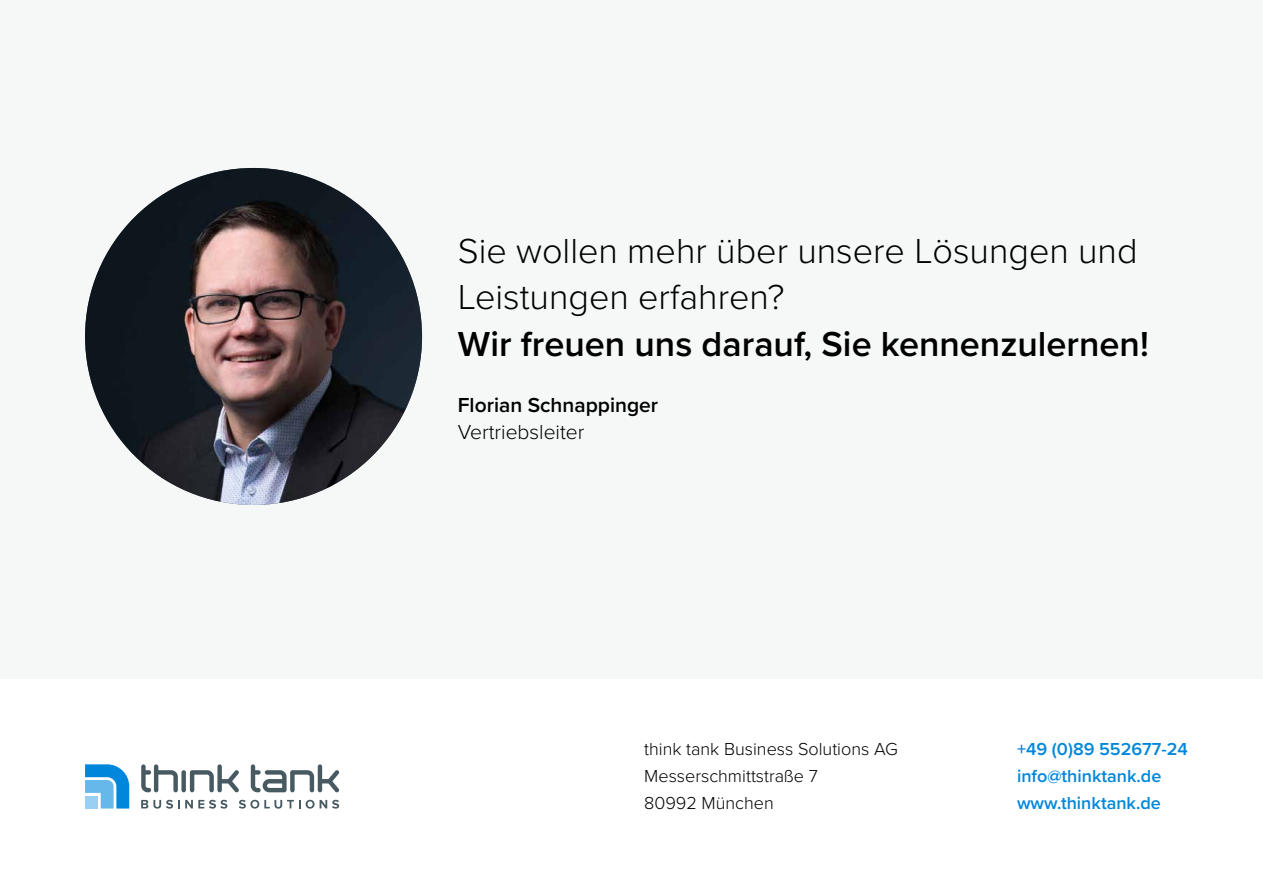
<style>
.page{position:relative;width:1263px;height:893px;background:#fff}
.page>*{position:absolute;margin:0;border:0;box-sizing:border-box;transform-origin:0 0}
.t1{font:300 36px/46.5px "Proxima Nova";color:#000}
.t2{font:600 36px "Proxima Nova";color:#000}
.t3{font:600 21px "Proxima Nova";color:#000}
.t4{font:300 21px "Proxima Nova";color:#000}
.t5{font:300 18px/27px "Proxima Nova";color:#000}
.t6{font:600 18px/27px "Proxima Nova";color:#0087db}
</style>
<div class="page">
<div style="left:0;top:0;width:1263px;height:679px;background:#f6f7f7"></div>
<div style="left:181px;top:770px;width:5px;height:22px;background:#475961;border-radius:2px"></div>
<svg style="left:141px;top:764px;width:37px;height:28px"></svg>
<svg style="left:190px;top:764px;width:49px;height:28px"></svg>
<svg style="left:251px;top:764px;width:89px;height:28px"></svg>
<svg style="left:141px;top:800px;width:86px;height:9px"></svg>
<svg style="left:239px;top:800px;width:100px;height:9px"></svg>
<svg style="left:85px;top:764px;width:44px;height:44px;background:#58b0e7"></svg>
<img style="left:85px;top:168px;width:337px;height:337px;border-radius:168px">
<h1 class="t1" style="left:458px;top:225px;width:681px">Sie wollen mehr über unsere Lösungen und<br>Leistungen erfahren?</h1>
<h1 class="t2" style="left:458px;top:317px;width:692px">Wir freuen uns darauf, Sie kennenzulernen!</h1>
<p class="t3" style="left:458px;top:389px;width:202px">Florian Schnappinger</p>
<p class="t4" style="left:458px;top:416px;width:128px">Vertriebsleiter</p>
<p class="t5" style="left:644px;top:734px;width:255px">think tank Business Solutions AG<br>Messerschmittstraße 7<br>80992 München</p>
<p class="t6" style="left:1017px;top:735px;width:172px">+49 (0)89 552677-24 info@thinktank.de www.thinktank.de</p>
</div>
